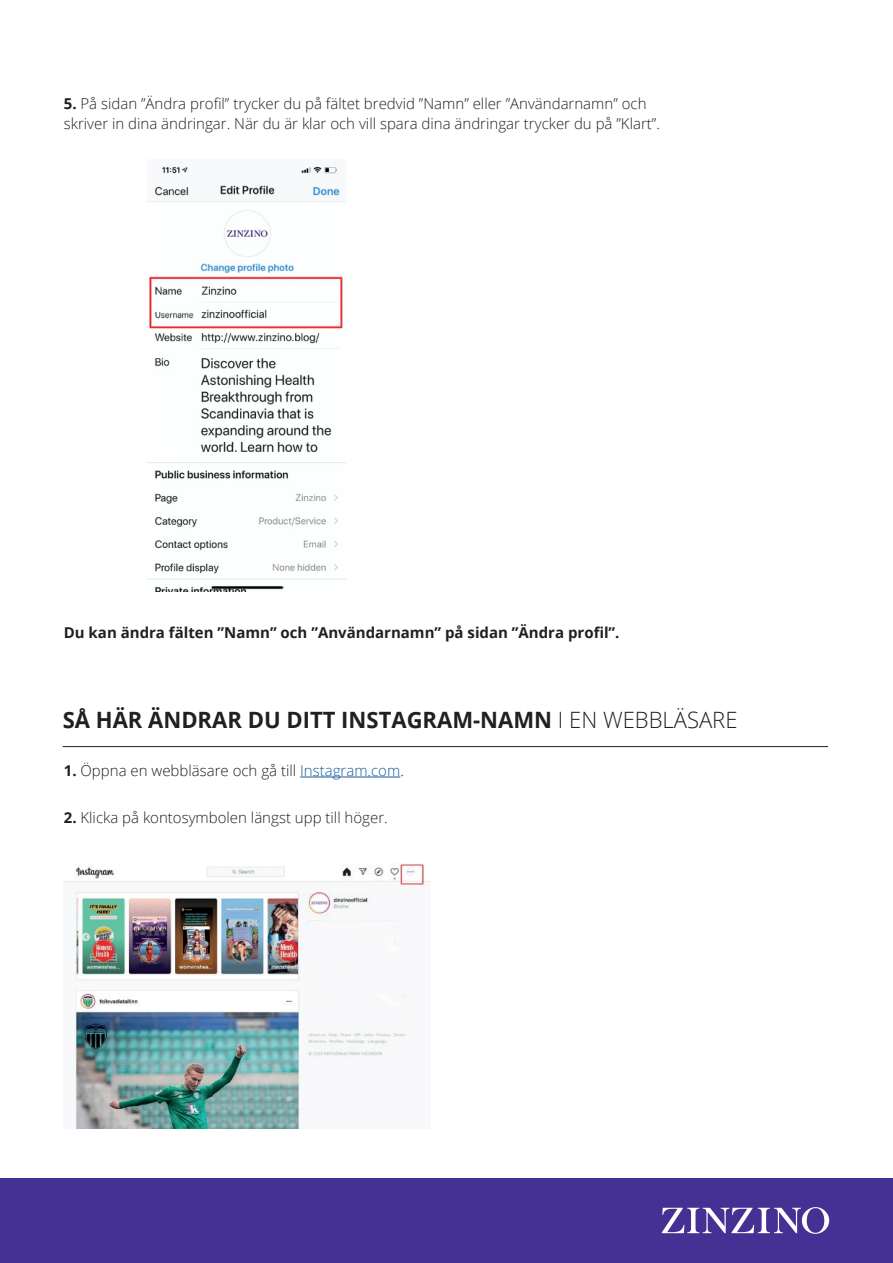
<style>
.page{position:relative;width:893px;height:1263px;background:#fff}
.page>*{position:absolute;margin:0;border:0;box-sizing:border-box;transform-origin:0 0}
.t1{font:700 22.5px "Open Sans";color:#231f20}
.t2{font:300 15px/19.5px "Open Sans";color:#231f20}
.t3{font:700 15px "Open Sans";color:#231f20}
.s1{font-weight:700}
.s2{font-weight:300}
.s3{color:#175d9e}
</style>
<div class="page">
<div style="left:0;top:1178px;width:893px;height:85px;background:#443193"></div>
<svg style="left:662px;top:1207px;width:167px;height:27px"></svg>
<img style="left:147px;top:166px;width:200px;height:425px">
<hr style="left:63px;top:746px;width:765px;height:1px;background:#231f20">
<hr style="left:300px;top:777px;width:100px;height:1px;background:#175d9e">
<img style="left:64px;top:864px;width:367px;height:264px">
<p class="t2" style="left:64px;top:94px;width:598px"><span class="s1">5.</span> På sidan ”Ändra profil” trycker du på fältet bredvid ”Namn” eller ”Användarnamn” och skriver in dina ändringar. När du är klar och vill spara dina ändringar trycker du på ”Klart”.</p>
<p class="t3" style="left:64px;top:622px;width:557px">Du kan ändra fälten ”Namn” och ”Användarnamn” på sidan ”Ändra profil”.</p>
<h1 class="t1" style="left:63px;top:704px;width:676px">SÅ HÄR ÄNDRAR DU DITT INSTAGRAM-NAMN <span class="s2">I EN WEBBLÄSARE</span></h1>
<p class="t2" style="left:64px;top:760px;width:342px"><span class="s1">1.</span> Öppna en webbläsare och gå till <span class="s3">Instagram.com</span>.</p>
<p class="t2" style="left:64px;top:808px;width:325px"><span class="s1">2.</span> Klicka på kontosymbolen längst upp till höger.</p>
</div>
